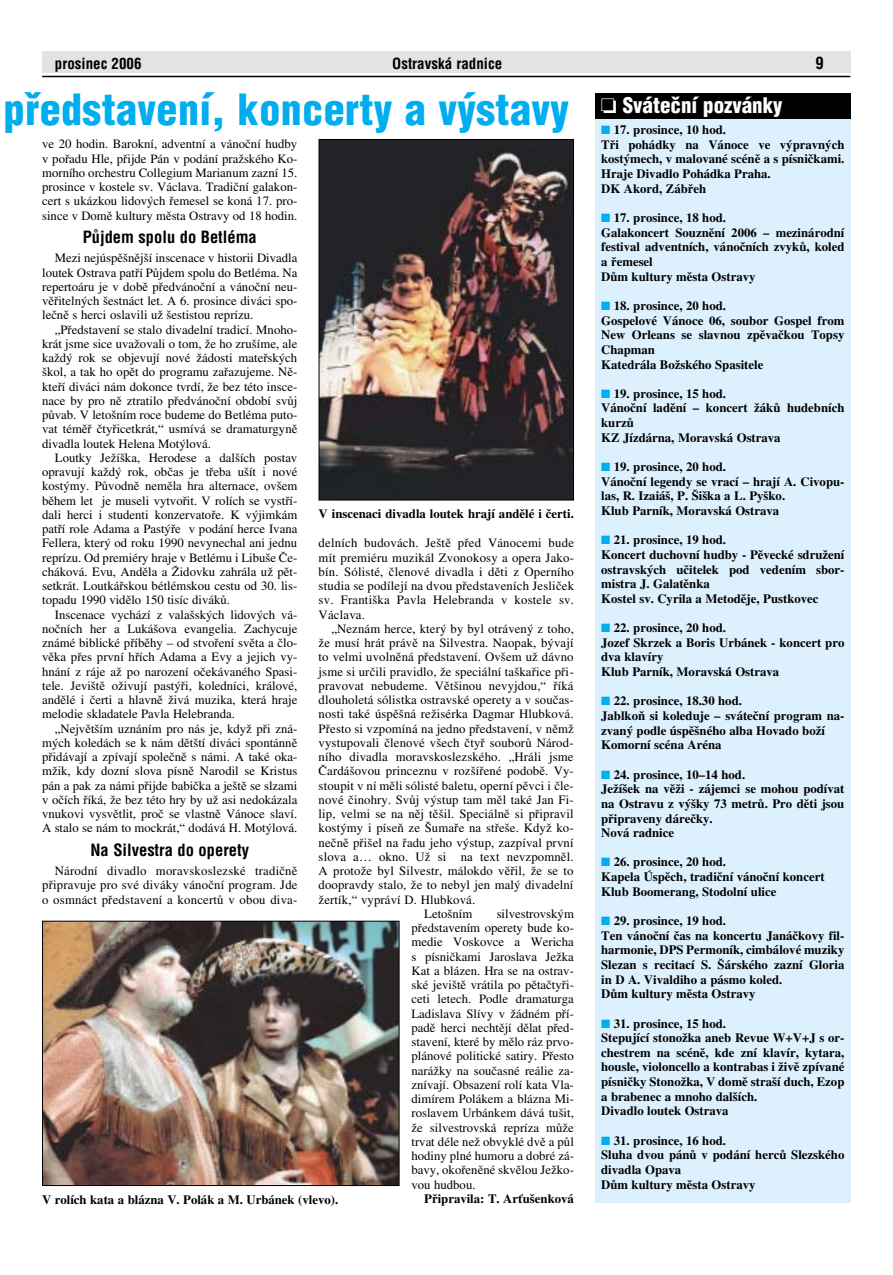
<style>
.page{position:relative;width:893px;height:1275px;background:#fff}
.page>*{position:absolute;margin:0;border:0;box-sizing:border-box;transform-origin:0 0}
.t1{font:900 42px "Helvetica Condensed CE";letter-spacing:.01em;color:#00adef}
.t2{font:900 21px "Helvetica Condensed CE";color:#fff}
.t3{font:700 16.5px "Helvetica Condensed CE";color:#000}
.t4{font:700 15px "Helvetica Condensed CE";color:#000}
.t5{font:12.75px/14.2px "Times CE";letter-spacing:.01em;color:#000;text-align:justify}
.t6{font:700 12.75px/14.7px "Times CE";color:#000}
.s1{color:#00adef}
</style>
<div class="page">
<div style="left:42px;top:51px;width:808px;height:21px;background:#e2e3e4"></div>
<hr style="left:42px;top:76px;width:808px;height:1px;background:#000">
<div style="left:595px;top:94px;width:255px;height:1109px;background:#dcf1fd"></div>
<div style="left:595px;top:94px;width:255px;height:25px;background:#000"></div>
<img style="left:320px;top:141px;width:252px;height:357px">
<div style="left:318px;top:139px;width:256px;height:361px;border:1px solid #000"></div>
<img style="left:44px;top:923px;width:353px;height:261px">
<div style="left:42px;top:921px;width:357px;height:265px;border:1px solid #000"></div>
<p class="t4" style="left:55px;top:57px;width:88px">prosinec 2006</p>
<p class="t4" style="left:392px;top:57px;width:111px">Ostravská radnice</p>
<p class="t3" style="left:815px;top:56px;width:10px">9</p>
<h1 class="t1" style="left:4px;top:92px;width:566px">pfiedstavení, koncerty a v˘stavy</h1>
<h2 class="t2" style="left:601px;top:97px;width:183px">❏ Sváteãní pozvánky</h2>
<p class="t6" style="left:601px;top:124px;width:245px"><span class="s1">■</span> 17. prosince, 10 hod.<br>Tři pohádky na Vánoce ve výpravných kostýmech, v malované scéně a s písničkami.<br>Hraje Divadlo Pohádka Praha.<br>DK Akord, Zábřeh</p>
<p class="t6" style="left:601px;top:212px;width:245px"><span class="s1">■</span> 17. prosince, 18 hod.<br>Galakoncert Souznění 2006 – mezinárodní festival adventních, vánočních zvyků, koled a řemesel<br>Dům kultury města Ostravy</p>
<p class="t6" style="left:601px;top:300px;width:245px"><span class="s1">■</span> 18. prosince, 20 hod.<br>Gospelové Vánoce 06, soubor Gospel from<br>New Orleans se slavnou zpěvačkou Topsy<br>Chapman<br>Katedrála Božského Spasitele</p>
<p class="t6" style="left:601px;top:388px;width:245px"><span class="s1">■</span> 19. prosince, 15 hod.<br>Vánoční ladění – koncert žáků hudebních kurzů<br>KZ Jízdárna, Moravská Ostrava</p>
<p class="t6" style="left:601px;top:461px;width:245px"><span class="s1">■</span> 19. prosince, 20 hod.<br>Vánoční legendy se vrací – hrají A. Civopu&shy;las, R. Izaiáš, P. Šiška a L. Pyško.<br>Klub Parník, Moravská Ostrava</p>
<p class="t6" style="left:601px;top:534px;width:245px"><span class="s1">■</span> 21. prosince, 19 hod.<br>Koncert duchovní hudby - Pěvecké sdružení ostravských učitelek pod vedením sbor&shy;mistra J. Galatěnka<br>Kostel sv. Cyrila a Metoděje, Pustkovec</p>
<p class="t6" style="left:601px;top:622px;width:245px"><span class="s1">■</span> 22. prosince, 20 hod.<br>Jozef Skrzek a Boris Urbánek - koncert pro dva klavíry<br>Klub Parník, Moravská Ostrava</p>
<p class="t6" style="left:601px;top:695px;width:245px"><span class="s1">■</span> 22. prosince, 18.30 hod.<br>Jablkoň si koleduje – sváteční program na&shy;zvaný podle úspěšného alba Hovado boží<br>Komorní scéna Aréna</p>
<p class="t6" style="left:601px;top:769px;width:245px"><span class="s1">■</span> 24. prosince, 10–14 hod.<br>Ježíšek na věži - zájemci se mohou podívat na Ostravu z výšky 73 metrů. Pro děti jsou připraveny dárečky.<br>Nová radnice</p>
<p class="t6" style="left:601px;top:856px;width:225px"><span class="s1">■</span> 26. prosince, 20 hod.<br>Kapela Úspěch, tradiční vánoční koncert<br>Klub Boomerang, Stodolní ulice</p>
<p class="t6" style="left:601px;top:915px;width:245px"><span class="s1">■</span> 29. prosince, 19 hod.<br>Ten vánoční čas na koncertu Janáčkovy fil&shy;harmonie, DPS Permoník, cimbálové muziky Slezan s recitací S. Šárského zazní Gloria in D A. Vivaldiho a pásmo koled.<br>Dům kultury města Ostravy</p>
<p class="t6" style="left:601px;top:1018px;width:245px"><span class="s1">■</span> 31. prosince, 15 hod.<br>Stepující stonožka aneb Revue W+V+J s or&shy;chestrem na scéně, kde zní klavír, kytara, housle, violoncello a kontrabas i živě zpívané písničky Stonožka, V domě straší duch, Ezop a brabenec a mnoho dalších.<br>Divadlo loutek Ostrava</p>
<p class="t6" style="left:601px;top:1135px;width:245px"><span class="s1">■</span> 31. prosince, 16 hod.<br>Sluha dvou pánů v podání herců Slezského divadla Opava<br>Dům kultury města Ostravy</p>
<p class="t5" style="left:42px;top:138px;width:257px">ve 20 hodin. Barokní, adventní a vánoční hudby v pořadu Hle, přijde Pán v podání pražského Ko&shy;morního orchestru Collegium Marianum zazní 15. prosince v kostele sv. Václava. Tradiční galakon&shy;cert s ukázkou lidových řemesel se koná 17. pro&shy;since v Domě kultury města Ostravy od 18 hodin.</p>
<p class="t3" style="left:83px;top:231px;width:176px">PÛjdem spolu do Betléma</p>
<p class="t5" style="left:42px;top:252px;width:257px;text-indent:13px">Mezi nejúspěšnější inscenace v historii Divadla loutek Ostrava patří Půjdem spolu do Betléma. Na repertoáru je v době předvánoční a vánoční neu&shy;věřitelných šestnáct let. A 6. prosince diváci spo&shy;lečně s herci oslavili už šestistou reprízu.</p>
<p class="t5" style="left:42px;top:323px;width:257px;text-indent:13px">„Představení se stalo divadelní tradicí. Mnoho&shy;krát jsme sice uvažovali o tom, že ho zrušíme, ale každý rok se objevují nové žádosti mateřských škol, a tak ho opět do programu zařazujeme. Ně&shy;kteří diváci nám dokonce tvrdí, že bez této insce&shy;nace by pro ně ztratilo předvánoční období svůj půvab. V letošním roce budeme do Betléma puto&shy;vat téměř čtyřicetkrát,“ usmívá se dramaturgyně divadla loutek Helena Motýlová.</p>
<p class="t5" style="left:42px;top:452px;width:257px;text-indent:13px">Loutky Ježíška, Herodese a dalších postav opravují každý rok, občas je třeba ušít i nové kostýmy. Původně neměla hra alternace, ovšem během let je museli vytvořit. V rolích se vystří&shy;dali herci i studenti konzervatoře. K výjimkám patří role Adama a Pastýře v podání herce Ivana Fellera, který od roku 1990 nevynechal ani jednu reprízu. Od premiéry hraje v Betlému i Libuše Če&shy;cháková. Evu, Anděla a Židovku zahrála už pět&shy;setkrát. Loutkářskou bétlémskou cestu od 30. lis&shy;topadu 1990 vidělo 150 tisíc diváků.</p>
<p class="t5" style="left:42px;top:608px;width:257px;text-indent:13px">Inscenace vychází z valašských lidových vá&shy;nočních her a Lukášova evangelia. Zachycuje známé biblické příběhy – od stvoření světa a člo&shy;věka přes první hřích Adama a Evy a jejich vy&shy;hnání z ráje až po narození očekávaného Spasi&shy;tele. Jeviště oživují pastýři, koledníci, králové, andělé i čerti a hlavně živá muzika, která hraje melodie skladatele Pavla Helebranda.</p>
<p class="t5" style="left:42px;top:722px;width:257px;text-indent:13px">„Největším uznáním pro nás je, když při zná&shy;mých koledách se k nám dětští diváci spontánně přidávají a zpívají společně s námi. A také oka&shy;mžik, kdy dozní slova písně Narodil se Kristus pán a pak za námi přijde babička a ještě se slzami v očích říká, že bez této hry by už asi nedokázala vnukovi vysvětlit, proč se vlastně Vánoce slaví.<br>A stalo se nám to mockrát,“ dodává H. Motýlová.</p>
<p class="t3" style="left:90px;top:843px;width:160px">Na Silvestra do operety</p>
<p class="t5" style="left:42px;top:865px;width:257px;text-indent:13px">Národní divadlo moravskoslezské tradičně připravuje pro své diváky vánoční program. Jde o osmnáct představení a koncertů v obou diva-</p>
<p class="t6" style="left:318px;top:508px;width:257px">V inscenaci divadla loutek hrají andělé i čerti.</p>
<p class="t5" style="left:318px;top:537px;width:257px">delních budovách. Ještě před Vánocemi bude mít premiéru muzikál Zvonokosy a opera Jako&shy;bín. Sólisté, členové divadla i děti z Operního studia se podílejí na dvou představeních Jesliček sv. Františka Pavla Helebranda v kostele sv.<br>Václava.</p>
<p class="t5" style="left:331px;top:623px;width:244px">„Neznám herce, který by byl otrávený z toho,</p>
<p class="t5" style="left:318px;top:637px;width:256px">že musí hrát právě na Silvestra. Naopak, bývají</p>
<p class="t5" style="left:318px;top:651px;width:256px">to velmi uvolněná představení. Ovšem už dávno</p>
<p class="t5" style="left:318px;top:665px;width:257px">jsme si určili pravidlo, že speciální taškařice při-</p>
<p class="t5" style="left:318px;top:680px;width:256px">pravovat nebudeme. Většinou nevyjdou,“ říká</p>
<p class="t5" style="left:318px;top:694px;width:257px">dlouholetá sólistka ostravské operety a v součas-</p>
<p class="t5" style="left:318px;top:708px;width:256px">nosti také úspěšná režisérka Dagmar Hlubková.</p>
<p class="t5" style="left:318px;top:722px;width:257px">Přesto si vzpomíná na jedno představení, v němž</p>
<p class="t5" style="left:318px;top:737px;width:257px">vystupovali členové všech čtyř souborů Národ-</p>
<p class="t5" style="left:318px;top:751px;width:256px">ního divadla moravskoslezského. „Hráli jsme</p>
<p class="t5" style="left:318px;top:765px;width:257px">Čardášovou princeznu v rozšířené podobě. Vy-</p>
<p class="t5" style="left:318px;top:779px;width:257px">stoupit v ní měli sólisté baletu, operní pěvci i čle-</p>
<p class="t5" style="left:318px;top:794px;width:257px">nové činohry. Svůj výstup tam měl také Jan Fi-</p>
<p class="t5" style="left:318px;top:808px;width:256px">lip, velmi se na něj těšil. Speciálně si připravil</p>
<p class="t5" style="left:318px;top:822px;width:257px">kostýmy i píseň ze Šumaře na střeše. Když ko-</p>
<p class="t5" style="left:318px;top:836px;width:256px">nečně přišel na řadu jeho výstup, zazpíval první</p>
<p class="t5" style="left:318px;top:851px;width:256px">slova a… okno. Už si na text nevzpomněl.</p>
<p class="t5" style="left:318px;top:865px;width:256px">A protože byl Silvestr, málokdo věřil, že se to</p>
<p class="t5" style="left:318px;top:879px;width:256px">doopravdy stalo, že to nebyl jen malý divadelní</p>
<p class="t5" style="left:318px;top:893px;width:158px">žertík,“ vypráví D. Hlubková.</p>
<p class="t5" style="left:424px;top:908px;width:50px">Letošním</p>
<p class="t5" style="left:411px;top:908px;width:164px;text-indent:85px">silvestrovským představením operety bude ko&shy;medie Voskovce a Wericha s písničkami Jaroslava Ježka Kat a blázen. Hra se na ostrav&shy;ské jeviště vrátila po pětačtyři&shy;ceti letech. Podle dramaturga Ladislava Slívy v žádném pří&shy;padě herci nechtějí dělat před&shy;stavení, které by mělo ráz prvo&shy;plánové politické satiry. Přesto narážky na současné reálie za&shy;znívají. Obsazení rolí kata Vla&shy;dimírem Polákem a blázna Mi&shy;roslavem Urbánkem dává tušit, že silvestrovská repríza může trvat déle než obvyklé dvě a půl hodiny plné humoru a dobré zá&shy;bavy, okořeněné skvělou Ježko&shy;vou hudbou.</p>
<p class="t6" style="left:424px;top:1193px;width:151px">Připravila: T. Arťušenková</p>
<p class="t6" style="left:42px;top:1194px;width:297px">V rolích kata a blázna V. Polák a M. Urbánek (vlevo).</p>
</div>
